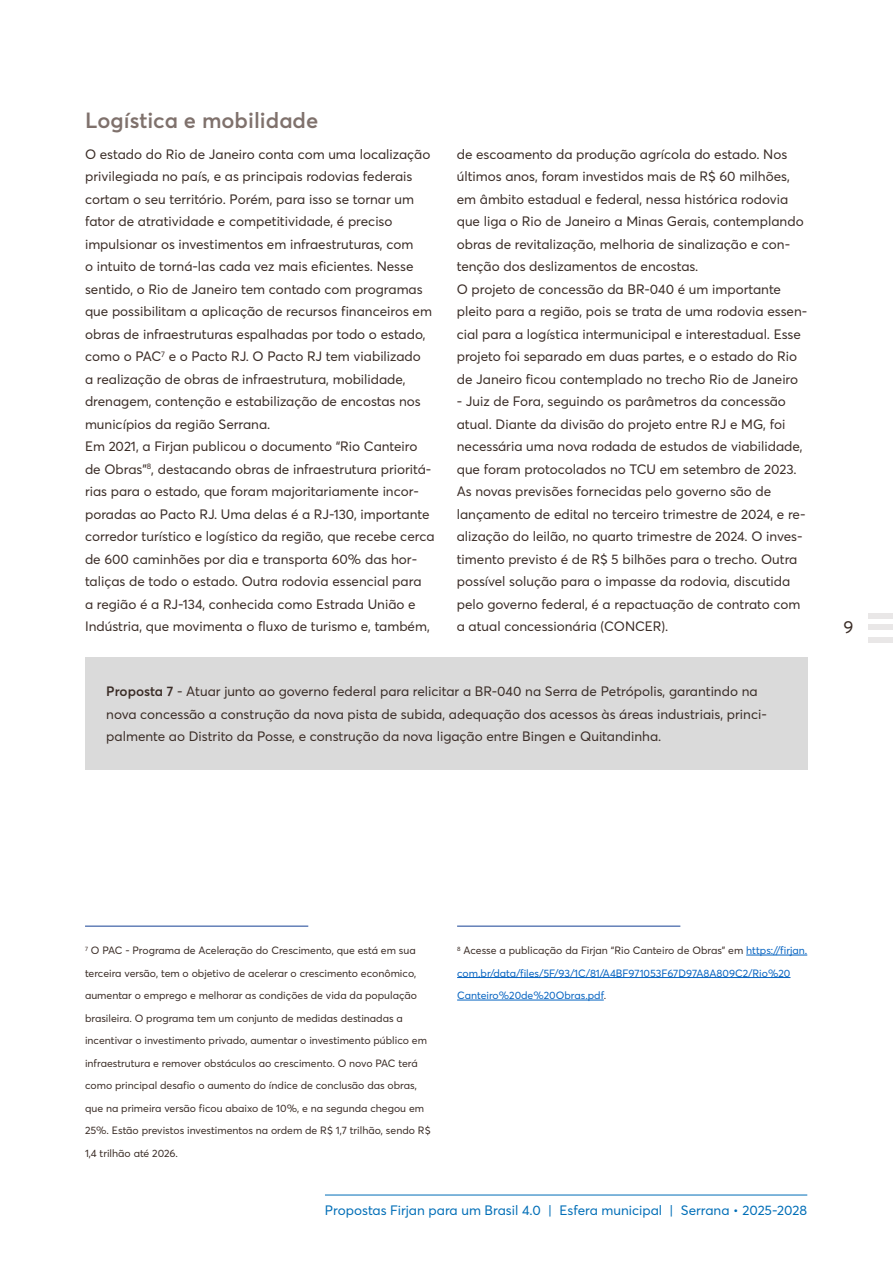
<style>
.page{position:relative;width:893px;height:1263px;background:#fff}
.page>*{position:absolute;margin:0;border:0;box-sizing:border-box;transform-origin:0 0}
.t1{font:600 21.75px "Averta";color:#7f716c}
.t2{font:17.25px "Averta";color:#3a2c26}
.t3{font:13.5px/22.5px "Averta";color:#3a2c26}
.t4{font:13.5px "Averta";color:#006eb7}
.t5{font:10.5px/22.5px "Averta";color:#3a2c26}
.t6{font:10.5px/22.5px "Averta";color:#0563c1}
.s1{font-weight:600}
.s2{color:#3a2c26}
</style>
<div class="page">
<hr style="left:325px;top:1195px;width:482px;height:1px;background:#006eb7">
<div style="left:868px;top:613px;width:25px;height:5px;background:#e9e7e7"></div>
<div style="left:868px;top:625px;width:25px;height:5px;background:#e9e7e7"></div>
<div style="left:868px;top:637px;width:25px;height:5px;background:#e9e7e7"></div>
<div style="left:85px;top:657px;width:722px;height:113px;background:#dadada"></div>
<hr style="left:85px;top:926px;width:223px;height:1px;background:#164194">
<hr style="left:457px;top:926px;width:223px;height:1px;background:#164194">
<hr style="left:746px;top:955px;width:61px;height:1px;background:#0563c1">
<hr style="left:457px;top:977px;width:333px;height:1px;background:#0563c1">
<hr style="left:457px;top:1000px;width:147px;height:1px;background:#0563c1">
<h1 class="t1" style="left:85px;top:105px;width:235px">Logística e mobilidade</h1>
<p class="t3" style="left:85px;top:142px;width:351px">O estado do Rio de Janeiro conta com uma localização privilegiada no país, e as principais rodovias federais cortam o seu território. Porém, para isso se tornar um fator de atratividade e competitividade, é preciso impulsionar os investimentos em infraestruturas, com<br>o intuito de torná-las cada vez mais eficientes. Nesse sentido, o Rio de Janeiro tem contado com programas que possibilitam a aplicação de recursos financeiros em obras de infraestruturas espalhadas por todo o estado, como o PAC<sup>7</sup> e o Pacto RJ. O Pacto RJ tem viabilizado<br>a realização de obras de infraestrutura, mobilidade, drenagem, contenção e estabilização de encostas nos municípios da região Serrana.<br>Em 2021, a Firjan publicou o documento “Rio Canteiro de Obras”<sup>8</sup>, destacando obras de infraestrutura prioritá&shy;rias para o estado, que foram majoritariamente incor&shy;poradas ao Pacto RJ. Uma delas é a RJ-130, importante corredor turístico e logístico da região, que recebe cerca de 600 caminhões por dia e transporta 60% das hor&shy;taliças de todo o estado. Outra rodovia essencial para<br>a região é a RJ-134, conhecida como Estrada União e Indústria, que movimenta o fluxo de turismo e, também,</p>
<p class="t3" style="left:457px;top:142px;width:352px">de escoamento da produção agrícola do estado. Nos últimos anos, foram investidos mais de R$ 60 milhões, em âmbito estadual e federal, nessa histórica rodovia que liga o Rio de Janeiro a Minas Gerais, contemplando obras de revitalização, melhoria de sinalização e con&shy;tenção dos deslizamentos de encostas.<br>O projeto de concessão da BR-040 é um importante pleito para a região, pois se trata de uma rodovia essen&shy;cial para a logística intermunicipal e interestadual. Esse projeto foi separado em duas partes, e o estado do Rio de Janeiro ficou contemplado no trecho Rio de Janeiro</p>
<p class="t3" style="left:457px;top:390px;width:350px">- Juiz de Fora, seguindo os parâmetros da concessão atual. Diante da divisão do projeto entre RJ e MG, foi necessária uma nova rodada de estudos de viabilidade, que foram protocolados no TCU em setembro de 2023.<br>As novas previsões fornecidas pelo governo são de lançamento de edital no terceiro trimestre de 2024, e re&shy;alização do leilão, no quarto trimestre de 2024. O inves&shy;timento previsto é de R$ 5 bilhões para o trecho. Outra possível solução para o impasse da rodovia, discutida pelo governo federal, é a repactuação de contrato com a atual concessionária (CONCER).</p>
<p class="t3" style="left:106px;top:680px;width:662px"><span class="s1">Proposta 7</span> - Atuar junto ao governo federal para relicitar a BR-040 na Serra de Petrópolis, garantindo na nova concessão a construção da nova pista de subida, adequação dos acessos às áreas industriais, princi&shy;palmente ao Distrito da Posse, e construção da nova ligação entre Bingen e Quitandinha.</p>
<p class="t2" style="left:843px;top:615px;width:11px">9</p>
<p class="t5" style="left:85px;top:939px;width:347px"><sup>7</sup> O PAC - Programa de Aceleração do Crescimento, que está em sua terceira versão, tem o objetivo de acelerar o crescimento econômico, aumentar o emprego e melhorar as condições de vida da população brasileira. O programa tem um conjunto de medidas destinadas a incentivar o investimento privado, aumentar o investimento público em infraestrutura e remover obstáculos ao crescimento. O novo PAC terá como principal desafio o aumento do índice de conclusão das obras, que na primeira versão ficou abaixo de 10%, e na segunda chegou em 25%. Estão previstos investimentos na ordem de R$ 1,7 trilhão, sendo R$ 1,4 trilhão até 2026.</p>
<p class="t6" style="left:457px;top:939px;width:352px"><sup>8</sup> <span class="s2">Acesse a publicação da Firjan “Rio Canteiro de Obras” em</span> https://firjan. com.br/data/files/5F/93/1C/81/A4BF971053F67D97A8A809C2/Rio%20<br>Canteiro%20de%20Obras.pdf<span class="s2">.</span></p>
<p class="t4" style="left:325px;top:1200px;width:484px">Propostas Firjan para um Brasil 4.0 | Esfera municipal | Serrana • 2025-2028</p>
</div>
